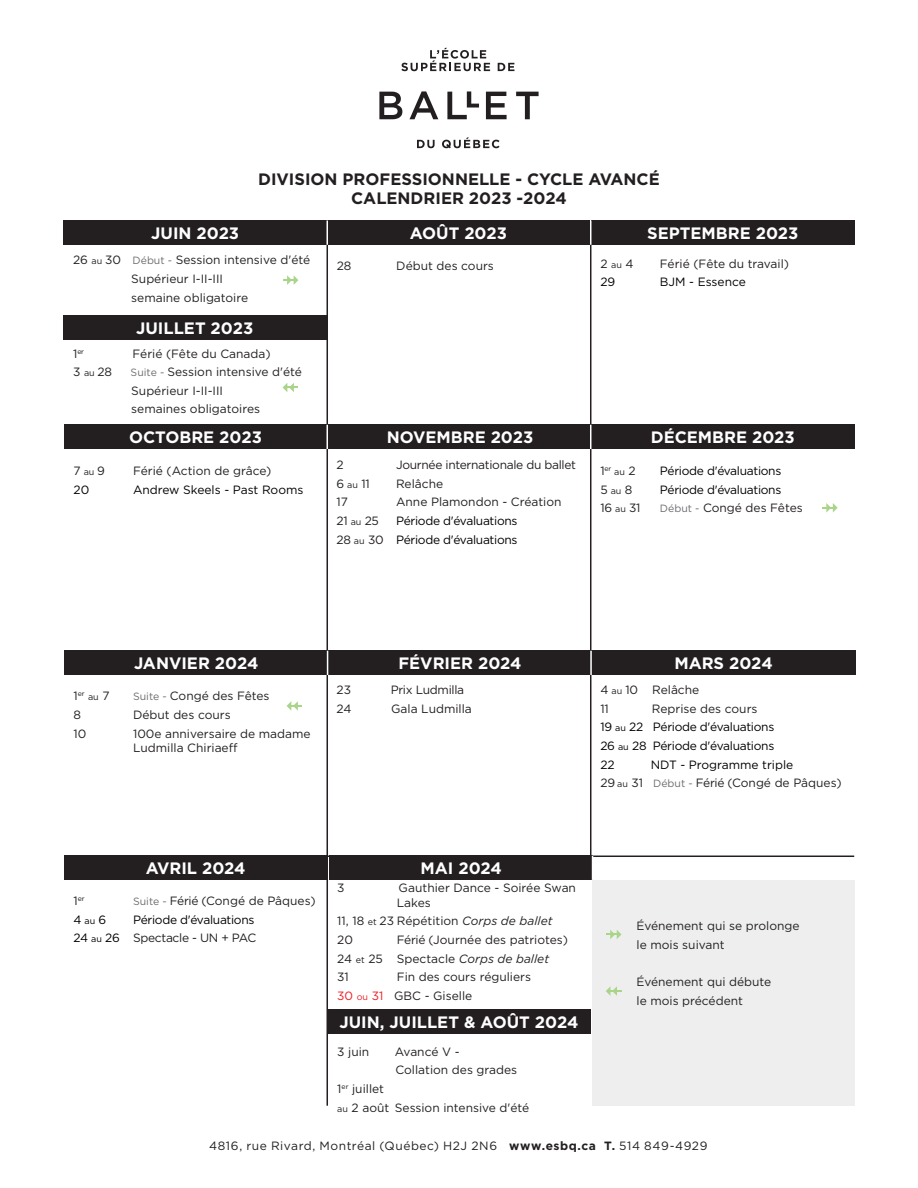
<style>
.page{position:relative;width:918px;height:1188px;background:#fff}
.page>*{position:absolute;margin:0;border:0;box-sizing:border-box;transform-origin:0 0}
.t1{font:700 16.5px "Gotham";color:#fff}
.t2{font:700 16.5px "Gotham";color:#231f20}
.Dates{font:12px/14.4px "Gotham";color:#231f20}
.Dates-2{font:12px "Gotham";letter-spacing:-.025em;color:#000}
.Dates-3{font:12px "Gotham";letter-spacing:-.025em;color:#231f20}
.Texte{font:12px "Gotham";letter-spacing:.045em;color:#231f20}
.Dates-4{font:12px "Gotham";color:#000}
.Dates-5{font:7.05px "Gotham";color:#231f20}
.s1{font-size:9px}
.s2{font-size:10.5px;color:#6c6d70}
.s3{font-size:12px}
.s4{color:#231f20}
.s5{font-size:9px;color:#231f20}
.s6{color:#000}
.s7{font-size:9px;color:#000}
.s8{font-style:italic}
.s9{color:#ee1d23}
.s10{font-size:9px;color:#ee1d23}
.s11{font-weight:700}
</style>
<div class="page">
<div style="left:64px;top:221px;width:263px;height:24px;background:#231f20"></div>
<div style="left:64px;top:425px;width:263px;height:24px;background:#231f20"></div>
<div style="left:65px;top:651px;width:263px;height:24px;background:#231f20"></div>
<div style="left:64px;top:856px;width:263px;height:24px;background:#231f20"></div>
<div style="left:327px;top:221px;width:263px;height:24px;background:#231f20"></div>
<div style="left:328px;top:425px;width:264px;height:24px;background:#231f20"></div>
<div style="left:328px;top:651px;width:264px;height:24px;background:#231f20"></div>
<div style="left:591px;top:221px;width:264px;height:24px;background:#231f20"></div>
<div style="left:591px;top:425px;width:264px;height:24px;background:#231f20"></div>
<div style="left:592px;top:651px;width:263px;height:24px;background:#231f20"></div>
<svg style="left:401px;top:48px;width:89px;height:23px"></svg>
<svg style="left:498px;top:63px;width:16px;height:8px"></svg>
<svg style="left:379px;top:92px;width:23px;height:27px"></svg>
<svg style="left:410px;top:91px;width:28px;height:28px"></svg>
<svg style="left:447px;top:91px;width:32px;height:28px"></svg>
<svg style="left:486px;top:92px;width:21px;height:27px"></svg>
<svg style="left:516px;top:92px;width:23px;height:27px"></svg>
<svg style="left:417px;top:140px;width:18px;height:8px"></svg>
<svg style="left:442px;top:137px;width:58px;height:11px"></svg>
<hr style="left:327px;top:243px;width:1px;height:863px;background:#231f20">
<hr style="left:590px;top:235px;width:1px;height:624px;background:#231f20">
<svg style="left:327px;top:221px;width:1px;height:24px"></svg>
<svg style="left:327px;top:425px;width:1px;height:24px"></svg>
<svg style="left:590px;top:425px;width:1px;height:24px"></svg>
<svg style="left:327px;top:651px;width:1px;height:24px"></svg>
<hr style="left:590px;top:651px;width:2px;height:24px;background:#fff">
<hr style="left:318px;top:856px;width:536px;height:1px;background:#231f20">
<div style="left:330px;top:856px;width:263px;height:24px;background:#231f20"></div>
<svg style="left:592px;top:856px;width:1px;height:24px"></svg>
<svg style="left:822px;top:503px;width:16px;height:10px"></svg>
<svg style="left:287px;top:701px;width:15px;height:10px"></svg>
<div style="left:592px;top:880px;width:263px;height:226px;background:#eeeeef"></div>
<svg style="left:606px;top:930px;width:16px;height:9px"></svg>
<svg style="left:606px;top:986px;width:16px;height:10px"></svg>
<div style="left:63px;top:315px;width:264px;height:25px;background:#231f20"></div>
<svg style="left:283px;top:275px;width:15px;height:10px"></svg>
<svg style="left:283px;top:383px;width:15px;height:9px"></svg>
<div style="left:327px;top:1010px;width:264px;height:24px;background:#231f20"></div>
<p class="t1" style="left:151px;top:222px;width:89px">JUIN 2023</p>
<p class="t2" style="left:258px;top:168px;width:403px">DIVISION PROFESSIONNELLE - CYCLE AVANCÉ</p>
<p class="t2" style="left:351px;top:188px;width:217px">CALENDRIER 2023 -2024</p>
<p class="t1" style="left:410px;top:222px;width:99px">AOÛT 2023</p>
<p class="t1" style="left:647px;top:222px;width:153px">SEPTEMBRE 2023</p>
<p class="Dates" style="left:73px;top:253px;width:239px">26 <span class="s1">au</span> 30 <span class="s2">Début -</span> Session intensive d'été</p>
<p class="Dates" style="left:131px;top:271px;width:93px">Supérieur I-II-III</p>
<p class="Dates" style="left:131px;top:290px;width:118px">semaine obligatoire</p>
<p class="t1" style="left:136px;top:317px;width:119px">JUILLET 2023</p>
<p class="Dates-5" style="left:73px;top:347px;width:13px"><span class="s3">1</span>er</p>
<p class="Dates" style="left:133px;top:346px;width:140px">Férié (Fête du Canada)</p>
<p class="Dates" style="left:73px;top:364px;width:41px">3 <span class="s1">au</span> 28</p>
<p class="Dates" style="left:131px;top:364px;width:173px"><span class="s2">Suite -</span> Session intensive d'été</p>
<p class="Dates" style="left:131px;top:383px;width:93px">Supérieur I-II-III</p>
<p class="Dates" style="left:131px;top:402px;width:130px">semaines obligatoires</p>
<p class="t1" style="left:129px;top:427px;width:134px">OCTOBRE 2023</p>
<p class="Dates" style="left:74px;top:463px;width:33px">7 <span class="s1">au</span> 9</p>
<p class="Dates" style="left:133px;top:463px;width:140px">Férié (Action de grâce)</p>
<p class="Dates-2" style="left:74px;top:482px;width:17px">20</p>
<p class="Dates-4" style="left:133px;top:482px;width:172px">Andrew Skeels - Past Rooms</p>
<p class="Dates" style="left:337px;top:259px;width:16px">28</p>
<p class="Dates" style="left:396px;top:259px;width:99px">Début des cours</p>
<p class="Dates" style="left:600px;top:256px;width:35px">2 <span class="s1">au</span> 4</p>
<p class="Dates" style="left:660px;top:256px;width:131px">Férié (Fête du travail)</p>
<p class="Dates-2" style="left:600px;top:274px;width:16px">29</p>
<p class="Dates-4" style="left:660px;top:274px;width:87px">BJM - Essence</p>
<p class="t1" style="left:387px;top:427px;width:148px">NOVEMBRE 2023</p>
<p class="Dates" style="left:337px;top:457px;width:9px">2</p>
<p class="Dates-3" style="left:396px;top:457px;width:182px">Journée internationale du ballet</p>
<p class="Dates" style="left:337px;top:476px;width:35px">6 <span class="s1">au</span> 11</p>
<p class="Dates" style="left:396px;top:476px;width:49px">Relâche</p>
<p class="Dates" style="left:337px;top:495px;width:13px">17</p>
<p class="Dates" style="left:396px;top:495px;width:167px">Anne Plamondon - Création</p>
<p class="Dates" style="left:337px;top:513px;width:44px">21 <span class="s1">au</span> 25</p>
<p class="Dates-2" style="left:396px;top:513px;width:123px">Période d'évaluations</p>
<p class="Dates-2" style="left:337px;top:532px;width:182px"><span class="s4">28</span> <span class="s5">au</span> <span class="s4">30</span> Période d'évaluations</p>
<p class="t1" style="left:651px;top:427px;width:146px">DÉCEMBRE 2023</p>
<p class="Dates" style="left:600px;top:463px;width:37px">1<sup>er</sup> <span class="s1">au</span> 2</p>
<p class="Dates-2" style="left:660px;top:463px;width:123px">Période d'évaluations</p>
<p class="Dates" style="left:600px;top:482px;width:33px">5 <span class="s1">au</span> 8</p>
<p class="Dates-2" style="left:660px;top:482px;width:123px">Période d'évaluations</p>
<p class="Dates" style="left:600px;top:501px;width:42px">16 <span class="s1">au</span> 31</p>
<p class="Dates" style="left:660px;top:501px;width:144px"><span class="s2">Début -</span> Congé des Fêtes</p>
<p class="t1" style="left:134px;top:653px;width:126px">JANVIER 2024</p>
<p class="Dates" style="left:74px;top:689px;width:38px">1<sup>er</sup> <span class="s1">au</span> 7</p>
<p class="Dates" style="left:133px;top:689px;width:138px"><span class="s2">Suite -</span> Congé des Fêtes</p>
<p class="Dates" style="left:74px;top:707px;width:9px">8</p>
<p class="Dates" style="left:133px;top:707px;width:99px">Début des cours</p>
<p class="Dates" style="left:74px;top:726px;width:14px">10</p>
<p class="Dates" style="left:133px;top:726px;width:179px">100e anniversaire de madame<br>Ludmilla Chiriaeff</p>
<p class="t1" style="left:398px;top:653px;width:125px">FÉVRIER 2024</p>
<p class="Dates" style="left:337px;top:682px;width:16px">23</p>
<p class="Dates-3" style="left:391px;top:682px;width:75px">Prix Ludmilla</p>
<p class="Dates" style="left:337px;top:701px;width:16px">24</p>
<p class="Dates" style="left:391px;top:701px;width:82px">Gala Ludmilla</p>
<p class="t1" style="left:674px;top:652px;width:100px">MARS 2024</p>
<p class="Dates" style="left:600px;top:682px;width:100px">4 <span class="s1">au</span> 10 Relâche</p>
<p class="Dates" style="left:600px;top:701px;width:10px">11</p>
<p class="Dates" style="left:652px;top:701px;width:107px">Reprise des cours</p>
<p class="Dates-2" style="left:600px;top:720px;width:175px">19 <span class="s1">au</span> 22 Période d'évaluations</p>
<p class="Dates-2" style="left:600px;top:738px;width:175px">26 <span class="s1">au</span> 28 Période d'évaluations</p>
<p class="Dates-2" style="left:600px;top:757px;width:16px">22</p>
<p class="Dates-4" style="left:651px;top:757px;width:144px">NDT - Programme triple</p>
<p class="Dates" style="left:600px;top:776px;width:243px">29 <span class="s1">au</span> 31 <span class="s2">Début -</span> Férié (Congé de Pâques)</p>
<p class="t1" style="left:146px;top:857px;width:101px">AVRIL 2024</p>
<p class="Dates-5" style="left:74px;top:894px;width:13px"><span class="s3">1</span>er</p>
<p class="Dates" style="left:133px;top:893px;width:184px"><span class="s2">Suite -</span> Férié (Congé de Pâques)</p>
<p class="Dates-2" style="left:74px;top:912px;width:34px">4 <span class="s1">au</span> 6</p>
<p class="Dates-2" style="left:133px;top:912px;width:123px">Période d'évaluations</p>
<p class="Dates-3" style="left:74px;top:931px;width:184px"><span class="s6">24</span> <span class="s7">au</span> <span class="s6">26</span> Spectacle - UN + PAC</p>
<p class="t1" style="left:421px;top:858px;width:83px">MAI 2024</p>
<p class="Dates" style="left:337px;top:880px;width:9px">3</p>
<p class="Dates" style="left:397px;top:880px;width:181px">Gauthier Dance - Soirée Swan<br>Lakes</p>
<p class="Dates" style="left:337px;top:914px;width:217px">11, 18 <span class="s1">et</span> 23 Répétition <span class="s8">Corps de ballet</span></p>
<p class="Dates" style="left:337px;top:932px;width:17px">20</p>
<p class="Dates" style="left:397px;top:932px;width:173px">Férié (Journée des patriotes)</p>
<p class="Dates" style="left:337px;top:951px;width:213px">24 <span class="s1">et</span> 25 Spectacle <span class="s8">Corps de ballet</span></p>
<p class="Dates" style="left:337px;top:969px;width:13px">31</p>
<p class="Dates" style="left:397px;top:969px;width:136px">Fin des cours réguliers</p>
<p class="Dates" style="left:337px;top:988px;width:137px"><span class="s9">30</span> <span class="s10">ou</span> <span class="s9">31</span> GBC - Giselle</p>
<p class="t1" style="left:340px;top:1012px;width:240px">JUIN, JUILLET &amp; AOÛT 2024</p>
<p class="Dates" style="left:337px;top:1044px;width:34px">3 juin</p>
<p class="Dates" style="left:395px;top:1044px;width:66px">Avancé V -</p>
<p class="Dates" style="left:396px;top:1063px;width:123px">Collation des grades</p>
<p class="Dates" style="left:337px;top:1081px;width:48px">1<sup>er</sup> juillet</p>
<p class="Dates" style="left:337px;top:1100px;width:194px"><span class="s1">au</span> 2 août Session intensive d'été</p>
<p class="Dates" style="left:637px;top:918px;width:165px">Événement qui se prolonge</p>
<p class="Dates" style="left:637px;top:937px;width:90px">le mois suivant</p>
<p class="Dates" style="left:637px;top:974px;width:136px">Événement qui débute</p>
<p class="Dates" style="left:637px;top:993px;width:108px">le mois précédent</p>
<p class="Texte" style="left:209px;top:1138px;width:500px">4816, rue Rivard, Montréal (Québec) H2J 2N6 <span class="s11">www.esbq.ca T.</span> 514 849-4929</p>
</div>
